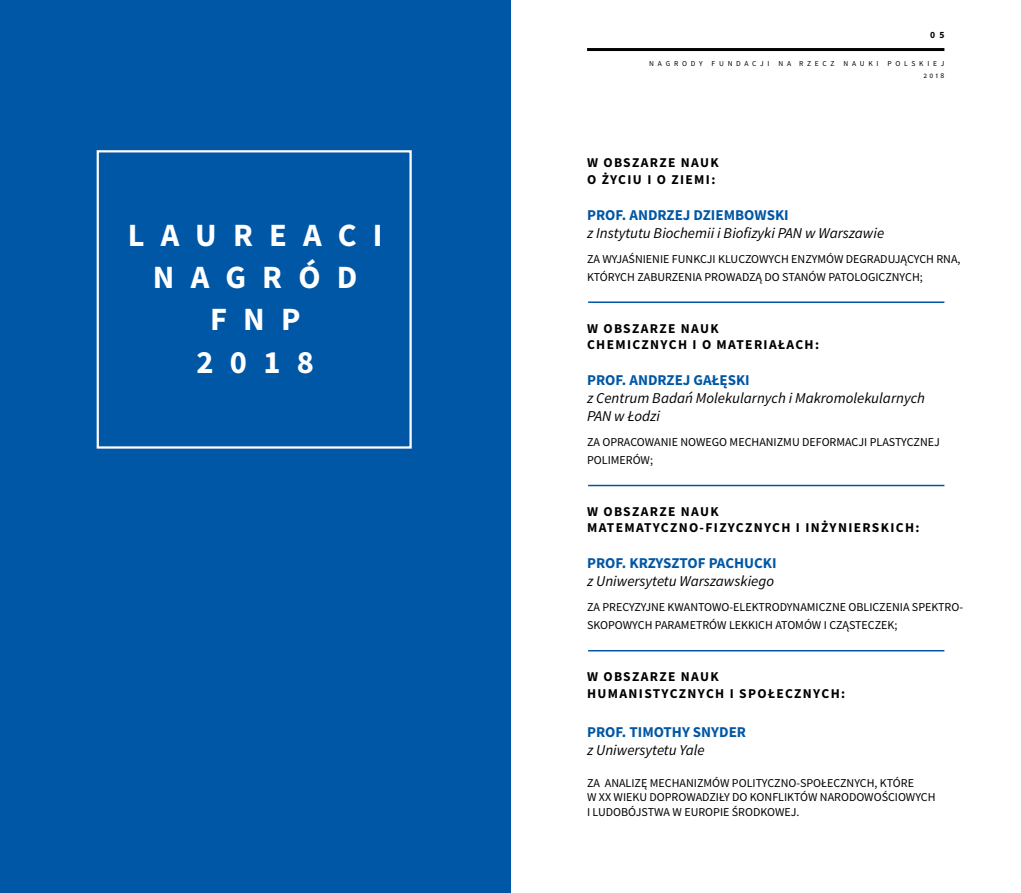
<style>
.page{position:relative;width:1021px;height:893px;background:#fff}
.page>*{position:absolute;margin:0;border:0;box-sizing:border-box;transform-origin:0 0}
.t1{font:700 32.4px/42.2px "Source Sans Pro";letter-spacing:.5em;color:#fff;text-align:center}
.t2{font:italic 15px/18px "Source Sans Pro";color:#000}
.t3{font:700 15px "Source Sans Pro";color:#0057a5}
.t4{font:700 13.5px/16.2px "Source Sans Pro";letter-spacing:.1em;color:#000}
.t5{font:12px/18px "Source Sans Pro";color:#000}
.t6{font:700 9.6px "Source Sans Pro";color:#000}
.t7{font:7.5px/12.5px "Source Sans Pro";letter-spacing:.5em;color:#000;text-align:right}
</style>
<div class="page">
<hr style="left:587px;top:48px;width:357px;height:3px;background:#000">
<div style="left:0;top:0;width:510px;height:893px;background:#0057a5"></div>
<hr style="left:588px;top:485px;width:356px;height:1px;background:#0057a5">
<hr style="left:588px;top:650px;width:356px;height:1px;background:#0057a5">
<hr style="left:588px;top:301px;width:356px;height:2px;background:#0057a5">
<div style="left:97px;top:150px;width:315px;height:299px;border:2px solid #fff"></div>
<h1 class="t1" style="left:128px;top:214px;width:256px">LAUREACI<br>NAGRÓD<br>FNP<br>2018</h1>
<p class="t6" style="left:930px;top:29px;width:16px">0 5</p>
<p class="t7" style="left:649px;top:57px;width:296px">NAGRODY FUNDACJI NA RZECZ NAUKI POLSKIEJ<br>2018</p>
<p class="t4" style="left:587px;top:155px;width:133px">W OBSZARZE NAUK<br>O ŻYCIU I O ZIEMI:</p>
<p class="t3" style="left:587px;top:205px;width:203px">PROF. ANDRZEJ DZIEMBOWSKI</p>
<p class="t2" style="left:587px;top:224px;width:299px">z Instytutu Biochemii i Biofizyki PAN w Warszawie</p>
<p class="t5" style="left:587px;top:249px;width:375px">ZA WYJAŚNIENIE FUNKCJI KLUCZOWYCH ENZYMÓW DEGRADUJĄCYCH RNA,<br>KTÓRYCH ZABURZENIA PROWADZĄ DO STANÓW PATOLOGICZNYCH;</p>
<p class="t4" style="left:587px;top:320px;width:233px">W OBSZARZE NAUK<br>CHEMICZNYCH I O MATERIAŁACH:</p>
<p class="t3" style="left:587px;top:370px;width:164px">PROF. ANDRZEJ GAŁĘSKI</p>
<p class="t2" style="left:587px;top:389px;width:339px">z Centrum Badań Molekularnych i Makromolekularnych<br>PAN w Łodzi</p>
<p class="t5" style="left:587px;top:433px;width:354px">ZA OPRACOWANIE NOWEGO MECHANIZMU DEFORMACJI PLASTYCZNEJ<br>POLIMERÓW;</p>
<p class="t4" style="left:587px;top:503px;width:334px">W OBSZARZE NAUK<br>MATEMATYCZNO-FIZYCZNYCH I INŻYNIERSKICH:</p>
<p class="t3" style="left:587px;top:553px;width:191px">PROF. KRZYSZTOF PACHUCKI</p>
<p class="t2" style="left:587px;top:572px;width:189px">z Uniwersytetu Warszawskiego</p>
<p class="t5" style="left:587px;top:598px;width:377px">ZA PRECYZYJNE KWANTOWO-ELEKTRODYNAMICZNE OBLICZENIA SPEKTRO-<br>SKOPOWYCH PARAMETRÓW LEKKICH ATOMÓW I CZĄSTECZEK;</p>
<p class="t4" style="left:587px;top:669px;width:260px">W OBSZARZE NAUK<br>HUMANISTYCZNYCH I SPOŁECZNYCH:</p>
<p class="t3" style="left:587px;top:721px;width:160px">PROF. TIMOTHY SNYDER</p>
<p class="t2" style="left:587px;top:740px;width:119px">z Uniwersytetu Yale</p>
<p class="t5" style="left:587px;top:776px;width:350px;line-height:14.4px">ZA ANALIZĘ MECHANIZMÓW POLITYCZNO-SPOŁECZNYCH, KTÓRE<br>W XX WIEKU DOPROWADZIŁY DO KONFLIKTÓW NARODOWOŚCIOWYCH<br>I LUDOBÓJSTWA W EUROPIE ŚRODKOWEJ.</p>
</div>
